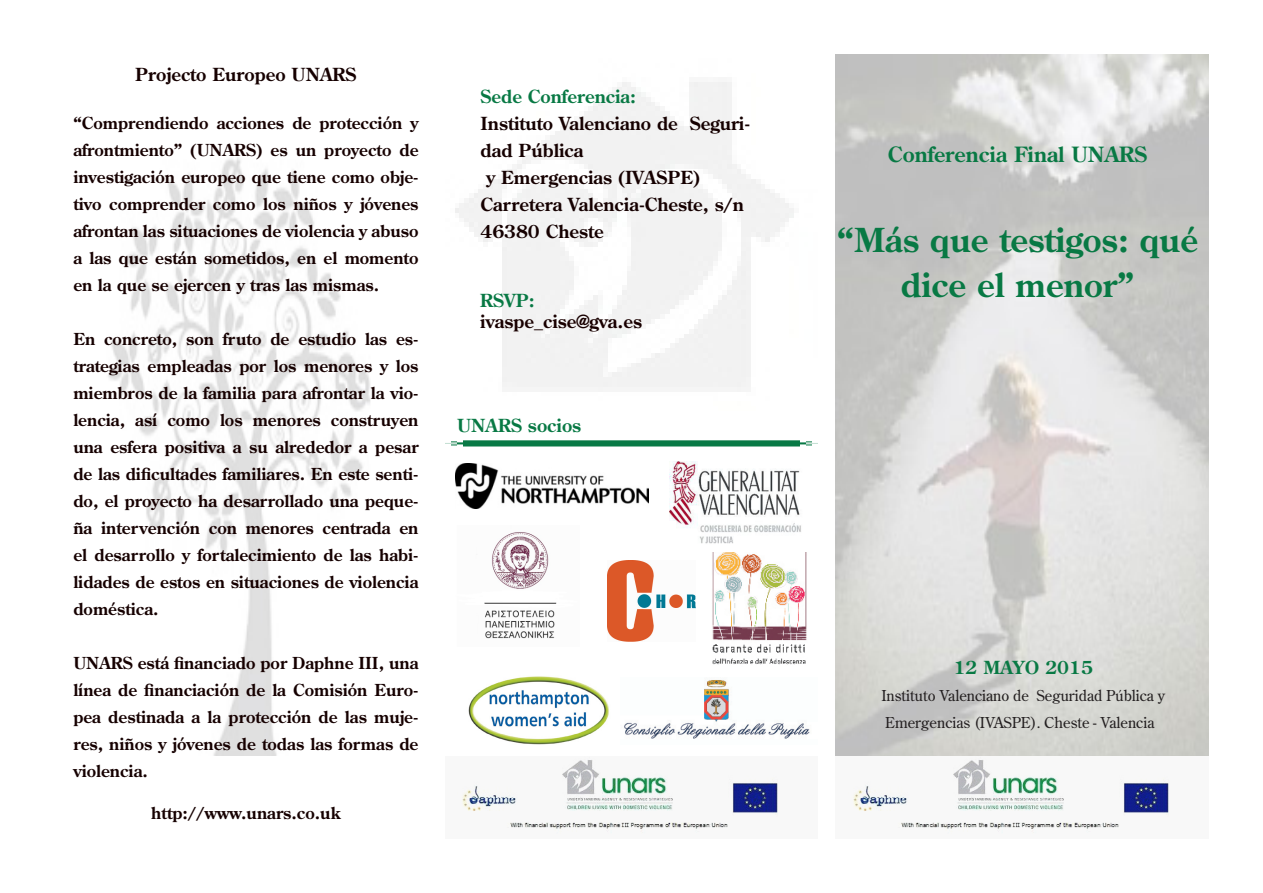
<style>
.page{position:relative;width:1263px;height:893px;background:#fff}
.page>*{position:absolute;margin:0;border:0;box-sizing:border-box;transform-origin:0 0}
.t1{font:700 33px/45px "Century Old Style Std";color:#087944;text-align:center}
.t2{font:700 21px "Century Old Style Std";color:#087944}
.t3{font:700 18px/27px "Century Old Style Std";color:#150000}
.t4{font:700 18px "Century Old Style Std";color:#087944}
.t5{font:700 18px "Century Old Style Std";color:#160000}
.t6{font:700 18px "Century Old Style Std";color:#190000}
.t7{font:700 16.5px/27px "Century Old Style Std";color:#160000;text-align:justify}
.t8{font:15px "Century Old Style Std";color:#231f20}
</style>
<div class="page">
<img style="left:836px;top:756px;width:373px;height:83px">
<svg style="left:445px;top:440px;width:373px;height:6px;background:#26895b"></svg>
<img style="left:462px;top:757px;width:316px;height:76px">
<img style="left:669px;top:462px;width:132px;height:82px">
<img style="left:712px;top:552px;width:95px;height:113px">
<img style="left:624px;top:680px;width:186px;height:59px">
<img style="left:607px;top:561px;width:88px;height:80px">
<img style="left:468px;top:676px;width:141px;height:69px">
<img style="left:455px;top:463px;width:193px;height:45px">
<img style="left:484px;top:532px;width:73px;height:107px">
<img style="left:108px;top:157px;width:263px;height:598px">
<p class="t5" style="left:135px;top:62px;width:223px">Projecto Europeo UNARS</p>
<p class="t7" style="left:73px;top:109px;width:347px">“Comprendiendo acciones de protección y afrontmiento” (UNARS) es un proyecto de investigación europeo que tiene como obje&shy;tivo comprender como los niños y jóvenes afrontan las situaciones de violencia y abuso a las que están sometidos, en el momento en la que se ejercen y tras las mismas.</p>
<p class="t7" style="left:73px;top:325px;width:347px">En concreto, son fruto de estudio las es&shy;trategias empleadas por los menores y los miembros de la familia para afrontar la vio&shy;lencia, así como los menores construyen una esfera positiva a su alrededor a pesar de las dificultades familiares. En este senti&shy;do, el proyecto ha desarrollado una peque&shy;ña intervención con menores centrada en el desarrollo y fortalecimiento de las habi&shy;lidades de estos en situaciones de violencia doméstica.</p>
<p class="t7" style="left:73px;top:649px;width:347px">UNARS está financiado por Daphne III, una línea de financiación de la Comisión Euro&shy;pea destinada a la protección de las muje&shy;res, niños y jóvenes de todas las formas de violencia.</p>
<p class="t7" style="left:151px;top:799px;width:191px">http://www.unars.co.uk</p>
<p class="t4" style="left:480px;top:85px;width:157px">Sede Conferencia:</p>
<p class="t3" style="left:480px;top:110px;width:271px">Instituto Valenciano de Seguri&shy;dad Pública</p>
<p class="t3" style="left:486px;top:164px;width:215px">y Emergencias (IVASPE)</p>
<p class="t3" style="left:480px;top:191px;width:265px">Carretera Valencia-Cheste, s/n</p>
<p class="t3" style="left:480px;top:218px;width:125px">46380 Cheste</p>
<p class="t4" style="left:480px;top:288px;width:56px">RSVP:</p>
<p class="t6" style="left:480px;top:310px;width:163px">ivaspe_cise@gva.es</p>
<p class="t4" style="left:457px;top:413px;width:126px">UNARS socios</p>
<p class="t2" style="left:888px;top:140px;width:261px">Conferencia Final UNARS</p>
<p class="t1" style="left:837px;top:217px;width:363px">“Más que testigos: qué dice el menor”</p>
<p class="t4" style="left:954px;top:656px;width:141px">12 MAYO 2015</p>
<p class="t8" style="left:881px;top:686px;width:285px">Instituto Valenciano de Seguridad Pública y</p>
<p class="t8" style="left:885px;top:713px;width:271px">Emergencias (IVASPE). Cheste - Valencia</p>
</div>
